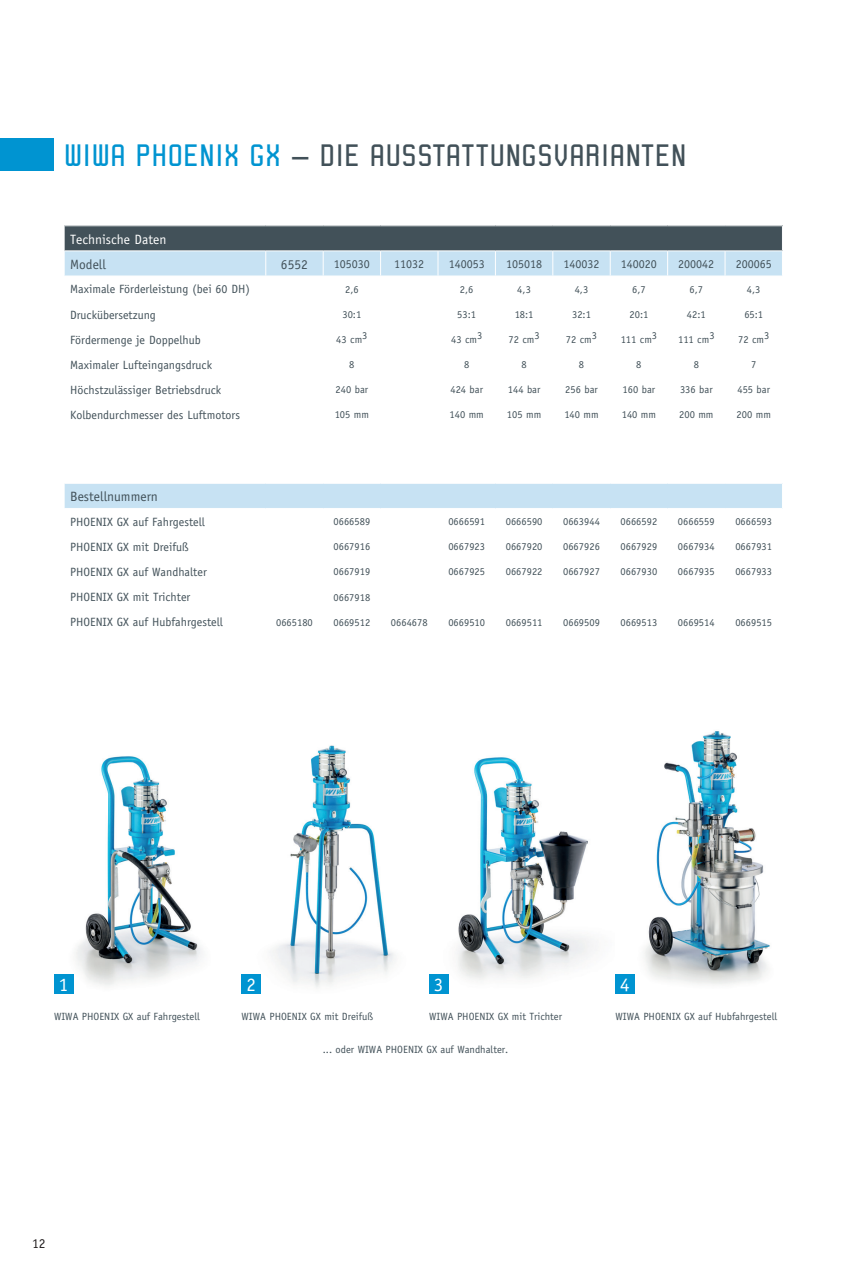
<style>
.page{position:relative;width:842px;height:1263px;background:#fff}
.page>*{position:absolute;margin:0;border:0;box-sizing:border-box;transform-origin:0 0}
.t1{font:32.25px "Robust ICG";color:#425159}
.t2{font:18.9px "Officina Sans";color:#fff}
.t3{font:13.5px "Officina Sans";color:#425159}
.t4{font:13.5px "Officina Sans";color:#fff}
.t5{font:13.5px "Officina Sans";color:#231f20}
.t6{font:12px "Officina Sans";color:#425159}
.t7{font:10.5px "Officina Sans";color:#425159}
.s1{color:#0094d1}
</style>
<div class="page">
<svg style="left:64px;top:226px;width:719px;height:50px"></svg>
<div style="left:64px;top:483px;width:718px;height:25px;background:#c7e2f3"></div>
<hr style="left:64px;top:483px;width:202px;height:1px;background:#fff">
<hr style="left:266px;top:483px;width:57px;height:1px;background:#fff">
<hr style="left:323px;top:483px;width:58px;height:1px;background:#fff">
<hr style="left:381px;top:483px;width:57px;height:1px;background:#fff">
<hr style="left:438px;top:483px;width:57px;height:1px;background:#fff">
<hr style="left:495px;top:483px;width:58px;height:1px;background:#fff">
<hr style="left:553px;top:483px;width:57px;height:1px;background:#fff">
<hr style="left:610px;top:483px;width:58px;height:1px;background:#fff">
<hr style="left:668px;top:483px;width:57px;height:1px;background:#fff">
<hr style="left:725px;top:483px;width:58px;height:1px;background:#fff">
<svg style="left:64px;top:484px;width:1px;height:24px"></svg>
<div style="left:0;top:138px;width:53px;height:33px;background:#0094d1"></div>
<img style="left:54px;top:745px;width:539px;height:249px">
<div style="left:54px;top:975px;width:19px;height:19px;background:#0094d1"></div>
<div style="left:242px;top:975px;width:19px;height:19px;background:#0094d1"></div>
<div style="left:429px;top:975px;width:19px;height:19px;background:#0094d1"></div>
<img style="left:615px;top:731px;width:155px;height:254px">
<div style="left:615px;top:975px;width:20px;height:19px;background:#0094d1"></div>
<h1 class="t1" style="left:64px;top:138px;width:624px"><span class="s1">WIWA PHOENIX GX</span> – DIE AUSSTATTUNGSVARIANTEN</h1>
<p class="t4" style="left:70px;top:231px;width:98px">Technische Daten</p>
<p class="t3" style="left:70px;top:256px;width:37px">Modell</p>
<p class="t3" style="left:281px;top:256px;width:28px">6552</p>
<p class="t6" style="left:334px;top:257px;width:37px">105030</p>
<p class="t6" style="left:394px;top:257px;width:31px">11032</p>
<p class="t6" style="left:449px;top:257px;width:37px">140053</p>
<p class="t6" style="left:506px;top:257px;width:37px">105018</p>
<p class="t6" style="left:563px;top:257px;width:37px">140032</p>
<p class="t6" style="left:621px;top:257px;width:37px">140020</p>
<p class="t6" style="left:678px;top:257px;width:37px">200042</p>
<p class="t6" style="left:736px;top:257px;width:37px">200065</p>
<p class="t6" style="left:70px;top:282px;width:181px">Maximale Förderleistung (bei 60 DH)</p>
<p class="t7" style="left:345px;top:283px;width:15px">2,6</p>
<p class="t7" style="left:460px;top:283px;width:15px">2,6</p>
<p class="t7" style="left:517px;top:283px;width:15px">4,3</p>
<p class="t7" style="left:575px;top:283px;width:15px">4,3</p>
<p class="t7" style="left:632px;top:283px;width:15px">6,7</p>
<p class="t7" style="left:689px;top:283px;width:15px">6,7</p>
<p class="t7" style="left:747px;top:283px;width:15px">4,3</p>
<p class="t6" style="left:70px;top:307px;width:87px">Druckübersetzung</p>
<p class="t7" style="left:342px;top:308px;width:20px">30:1</p>
<p class="t7" style="left:457px;top:308px;width:20px">53:1</p>
<p class="t7" style="left:515px;top:308px;width:20px">18:1</p>
<p class="t7" style="left:572px;top:308px;width:20px">32:1</p>
<p class="t7" style="left:629px;top:308px;width:20px">20:1</p>
<p class="t7" style="left:687px;top:308px;width:20px">42:1</p>
<p class="t7" style="left:744px;top:308px;width:20px">65:1</p>
<p class="t6" style="left:70px;top:333px;width:132px">Fördermenge je Doppelhub</p>
<p class="t7" style="left:336px;top:333px;width:33px">43 cm3</p>
<p class="t7" style="left:451px;top:333px;width:33px">43 cm3</p>
<p class="t7" style="left:508px;top:333px;width:33px">72 cm3</p>
<p class="t7" style="left:566px;top:333px;width:33px">72 cm3</p>
<p class="t7" style="left:621px;top:333px;width:38px">111 cm3</p>
<p class="t7" style="left:678px;top:333px;width:38px">111 cm3</p>
<p class="t7" style="left:738px;top:333px;width:33px">72 cm3</p>
<p class="t6" style="left:70px;top:358px;width:143px">Maximaler Lufteingangsdruck</p>
<p class="t7" style="left:349px;top:358px;width:7px">8</p>
<p class="t7" style="left:464px;top:358px;width:7px">8</p>
<p class="t7" style="left:521px;top:358px;width:7px">8</p>
<p class="t7" style="left:579px;top:358px;width:7px">8</p>
<p class="t7" style="left:636px;top:358px;width:7px">8</p>
<p class="t7" style="left:694px;top:358px;width:7px">8</p>
<p class="t7" style="left:751px;top:358px;width:7px">7</p>
<p class="t6" style="left:70px;top:383px;width:153px">Höchstzulässiger Betriebsdruck</p>
<p class="t7" style="left:336px;top:384px;width:34px">240 bar</p>
<p class="t7" style="left:450px;top:384px;width:34px">424 bar</p>
<p class="t7" style="left:508px;top:384px;width:34px">144 bar</p>
<p class="t7" style="left:565px;top:384px;width:34px">256 bar</p>
<p class="t7" style="left:623px;top:384px;width:34px">160 bar</p>
<p class="t7" style="left:680px;top:384px;width:34px">336 bar</p>
<p class="t7" style="left:737px;top:384px;width:34px">455 bar</p>
<p class="t6" style="left:70px;top:408px;width:171px">Kolbendurchmesser des Luftmotors</p>
<p class="t7" style="left:335px;top:408px;width:36px">105 mm</p>
<p class="t7" style="left:449px;top:408px;width:36px">140 mm</p>
<p class="t7" style="left:507px;top:408px;width:36px">105 mm</p>
<p class="t7" style="left:564px;top:408px;width:36px">140 mm</p>
<p class="t7" style="left:622px;top:408px;width:36px">140 mm</p>
<p class="t7" style="left:679px;top:408px;width:36px">200 mm</p>
<p class="t7" style="left:737px;top:408px;width:36px">200 mm</p>
<p class="t3" style="left:70px;top:489px;width:89px">Bestellnummern</p>
<p class="t6" style="left:70px;top:515px;width:136px">PHOENIX GX auf Fahrgestell</p>
<p class="t7" style="left:333px;top:515px;width:38px">0666589</p>
<p class="t7" style="left:448px;top:515px;width:38px">0666591</p>
<p class="t7" style="left:506px;top:515px;width:38px">0666590</p>
<p class="t7" style="left:563px;top:515px;width:38px">0663944</p>
<p class="t7" style="left:620px;top:515px;width:38px">0666592</p>
<p class="t7" style="left:678px;top:515px;width:38px">0666559</p>
<p class="t7" style="left:735px;top:515px;width:38px">0666593</p>
<p class="t6" style="left:70px;top:540px;width:120px">PHOENIX GX mit Dreifuß</p>
<p class="t7" style="left:333px;top:541px;width:38px">0667916</p>
<p class="t7" style="left:448px;top:541px;width:38px">0667923</p>
<p class="t7" style="left:506px;top:541px;width:38px">0667920</p>
<p class="t7" style="left:563px;top:541px;width:38px">0667926</p>
<p class="t7" style="left:620px;top:541px;width:38px">0667929</p>
<p class="t7" style="left:678px;top:541px;width:38px">0667934</p>
<p class="t7" style="left:735px;top:541px;width:38px">0667931</p>
<p class="t6" style="left:70px;top:565px;width:138px">PHOENIX GX auf Wandhalter</p>
<p class="t7" style="left:333px;top:566px;width:38px">0667919</p>
<p class="t7" style="left:448px;top:566px;width:38px">0667925</p>
<p class="t7" style="left:506px;top:566px;width:38px">0667922</p>
<p class="t7" style="left:563px;top:566px;width:38px">0667927</p>
<p class="t7" style="left:620px;top:566px;width:38px">0667930</p>
<p class="t7" style="left:678px;top:566px;width:38px">0667935</p>
<p class="t7" style="left:735px;top:566px;width:38px">0667933</p>
<p class="t6" style="left:70px;top:590px;width:122px">PHOENIX GX mit Trichter</p>
<p class="t7" style="left:333px;top:591px;width:38px">0667918</p>
<p class="t6" style="left:70px;top:615px;width:154px">PHOENIX GX auf Hubfahrgestell</p>
<p class="t7" style="left:276px;top:616px;width:38px">0665180</p>
<p class="t7" style="left:333px;top:616px;width:38px">0669512</p>
<p class="t7" style="left:391px;top:616px;width:38px">0664678</p>
<p class="t7" style="left:448px;top:616px;width:38px">0669510</p>
<p class="t7" style="left:506px;top:616px;width:38px">0669511</p>
<p class="t7" style="left:563px;top:616px;width:38px">0669509</p>
<p class="t7" style="left:620px;top:616px;width:38px">0669513</p>
<p class="t7" style="left:678px;top:616px;width:38px">0669514</p>
<p class="t7" style="left:735px;top:616px;width:38px">0669515</p>
<h2 class="t2" style="left:59px;top:973px;width:11px">1</h2>
<h2 class="t2" style="left:246px;top:973px;width:11px">2</h2>
<h2 class="t2" style="left:434px;top:973px;width:11px">3</h2>
<h2 class="t2" style="left:620px;top:973px;width:11px">4</h2>
<p class="t7" style="left:54px;top:1010px;width:147px">WIWA PHOENIX GX auf Fahrgestell</p>
<p class="t7" style="left:242px;top:1010px;width:133px">WIWA PHOENIX GX mit Dreifuß</p>
<p class="t7" style="left:429px;top:1010px;width:135px">WIWA PHOENIX GX mit Trichter</p>
<p class="t7" style="left:615px;top:1010px;width:163px">WIWA PHOENIX GX auf Hubfahrgestell</p>
<p class="t7" style="left:323px;top:1043px;width:187px">... oder WIWA PHOENIX GX auf Wandhalter.</p>
<p class="t5" style="left:32px;top:1235px;width:15px">12</p>
</div>
